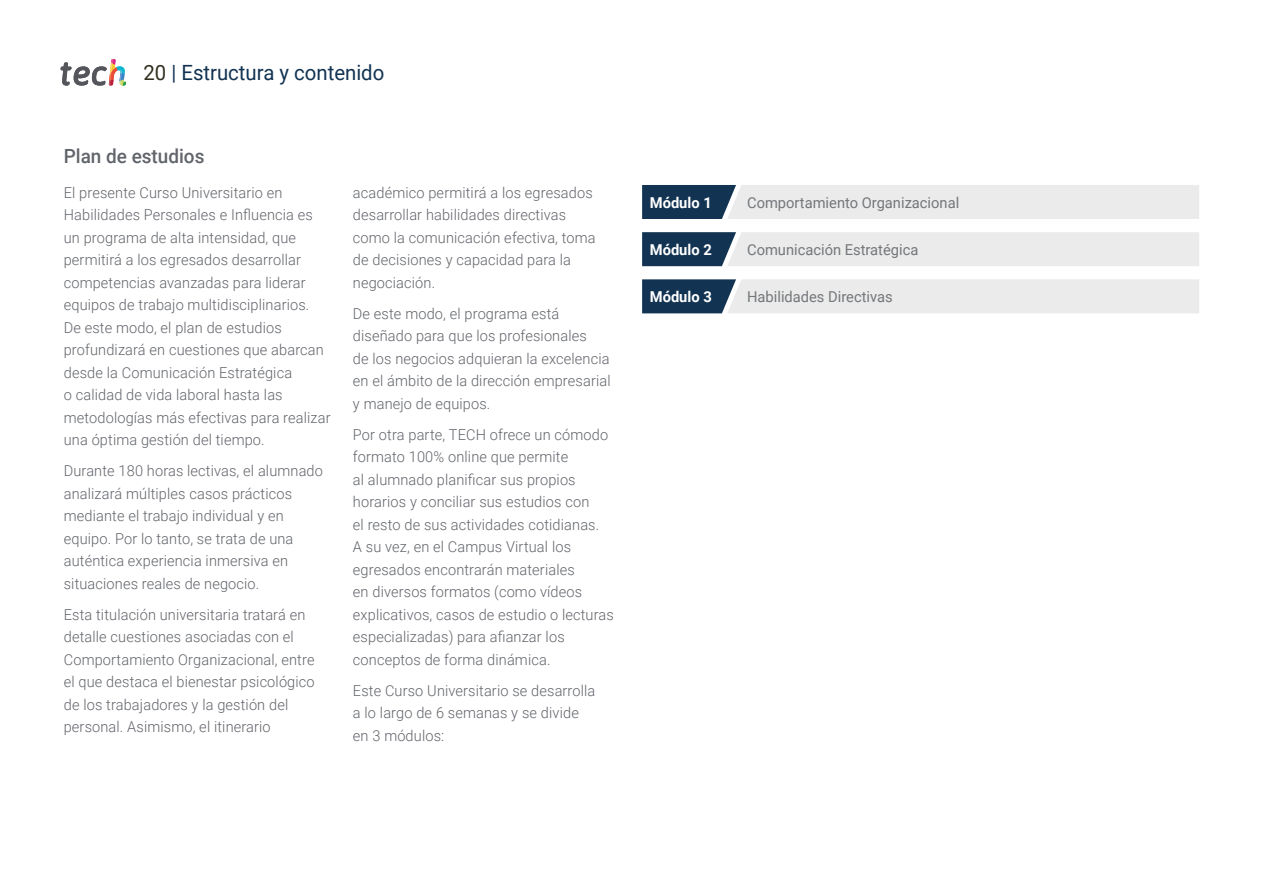
<style>
.page{position:relative;width:1263px;height:893px;background:#fff}
.page>*{position:absolute;margin:0;border:0;box-sizing:border-box;transform-origin:0 0}
.t1{font:21px "Roboto";color:#123352}
.t2{font:500 19.5px "Roboto";color:#61646a}
.t3{font:300 15px/22.5px "Roboto";letter-spacing:.01em;color:#61646a}
.t4{font:15px "Roboto";color:#74777b}
.t5{font:700 15px "Roboto";color:#fff}
.s1{color:#312e20}
</style>
<div class="page">
<svg style="left:642px;top:185px;width:557px;height:34px;background:#c8ced2"></svg>
<svg style="left:642px;top:232px;width:557px;height:34px;background:#c8ced2"></svg>
<svg style="left:642px;top:279px;width:557px;height:34px;background:#c9cfd2"></svg>
<svg style="left:61px;top:59px;width:65px;height:27px"></svg>
<h1 class="t1" style="left:144px;top:57px;width:242px"><span class="s1">20</span> | Estructura y contenido</h1>
<h2 class="t2" style="left:64px;top:143px;width:142px">Plan de estudios</h2>
<p class="t3" style="left:64px;top:180px;width:268px">El presente Curso Universitario en Habilidades Personales e Influencia es un programa de alta intensidad, que permitirá a los egresados desarrollar competencias avanzadas para liderar equipos de trabajo multidisciplinarios.<br>De este modo, el plan de estudios profundizará en cuestiones que abarcan desde la Comunicación Estratégica<br>o calidad de vida laboral hasta las metodologías más efectivas para realizar una óptima gestión del tiempo.</p>
<p class="t3" style="left:64px;top:459px;width:261px">Durante 180 horas lectivas, el alumnado analizará múltiples casos prácticos mediante el trabajo individual y en equipo. Por lo tanto, se trata de una auténtica experiencia inmersiva en situaciones reales de negocio.</p>
<p class="t3" style="left:64px;top:602px;width:252px">Esta titulación universitaria tratará en detalle cuestiones asociadas con el Comportamiento Organizacional, entre el que destaca el bienestar psicológico de los trabajadores y la gestión del personal. Asimismo, el itinerario</p>
<p class="t3" style="left:353px;top:180px;width:244px">académico permitirá a los egresados desarrollar habilidades directivas como la comunicación efectiva, toma de decisiones y capacidad para la negociación.</p>
<p class="t3" style="left:353px;top:301px;width:259px">De este modo, el programa está diseñado para que los profesionales<br>de los negocios adquieran la excelencia en el ámbito de la dirección empresarial y manejo de equipos.</p>
<p class="t3" style="left:353px;top:422px;width:262px">Por otra parte, TECH ofrece un cómodo formato 100% online que permite<br>al alumnado planificar sus propios horarios y conciliar sus estudios con<br>el resto de sus actividades cotidianas.<br>A su vez, en el Campus Virtual los egresados encontrarán materiales<br>en diversos formatos (como vídeos explicativos, casos de estudio o lecturas especializadas) para afianzar los conceptos de forma dinámica.</p>
<p class="t3" style="left:353px;top:678px;width:244px">Este Curso Universitario se desarrolla a lo largo de 6 semanas y se divide en 3 módulos:</p>
<p class="t5" style="left:650px;top:192px;width:63px">Módulo 1</p>
<p class="t4" style="left:747px;top:192px;width:214px">Comportamiento Organizacional</p>
<p class="t5" style="left:650px;top:239px;width:63px">Módulo 2</p>
<p class="t4" style="left:747px;top:239px;width:173px">Comunicación Estratégica</p>
<p class="t5" style="left:650px;top:286px;width:63px">Módulo 3</p>
<p class="t4" style="left:747px;top:286px;width:147px">Habilidades Directivas</p>
</div>
